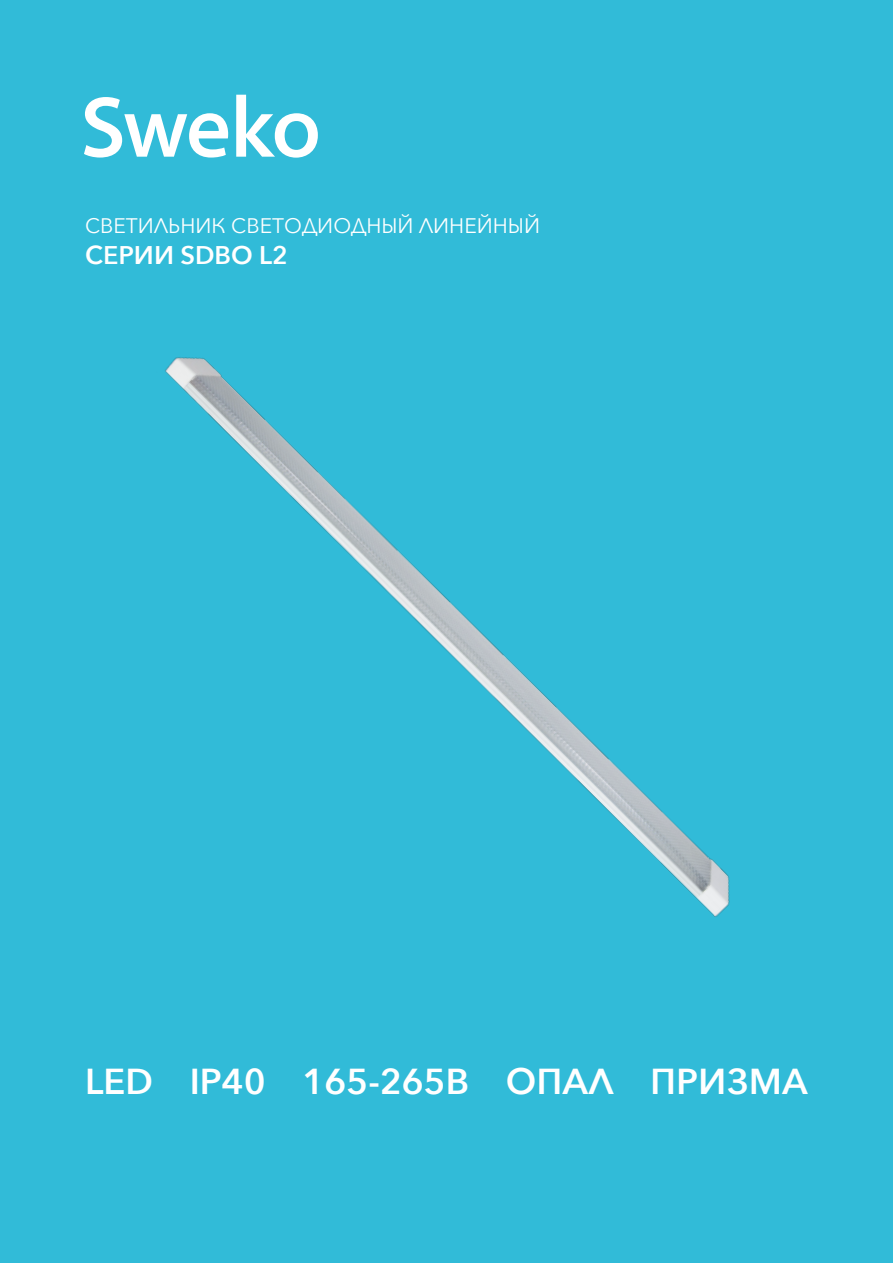
<style>
.page{position:relative;width:893px;height:1263px;background:#31bbd8}
.page>*{position:absolute;margin:0;border:0;box-sizing:border-box;transform-origin:0 0}
.t1{font:600 36px "Avenir Next";color:#fff}
.t2{font:600 25.5px "Avenir Next";color:#fff}
.t3{font:21px "Avenir Next";color:#fff}
</style>
<div class="page">
<svg style="left:84px;top:97px;width:144px;height:61px"></svg>
<svg style="left:236px;top:95px;width:82px;height:63px"></svg>
<img style="left:165px;top:357px;width:565px;height:560px">
<p class="t3" style="left:85px;top:208px;width:457px">СВЕТИЛЬНИК СВЕТОДИОДНЫЙ ЛИНЕЙНЫЙ</p>
<p class="t2" style="left:85px;top:233px;width:204px">СЕРИИ SDBO L2</p>
<h1 class="t1" style="left:85px;top:1050px;width:724px">LED IP40 165-265B ОПАЛ ПРИЗМА</h1>
</div>
